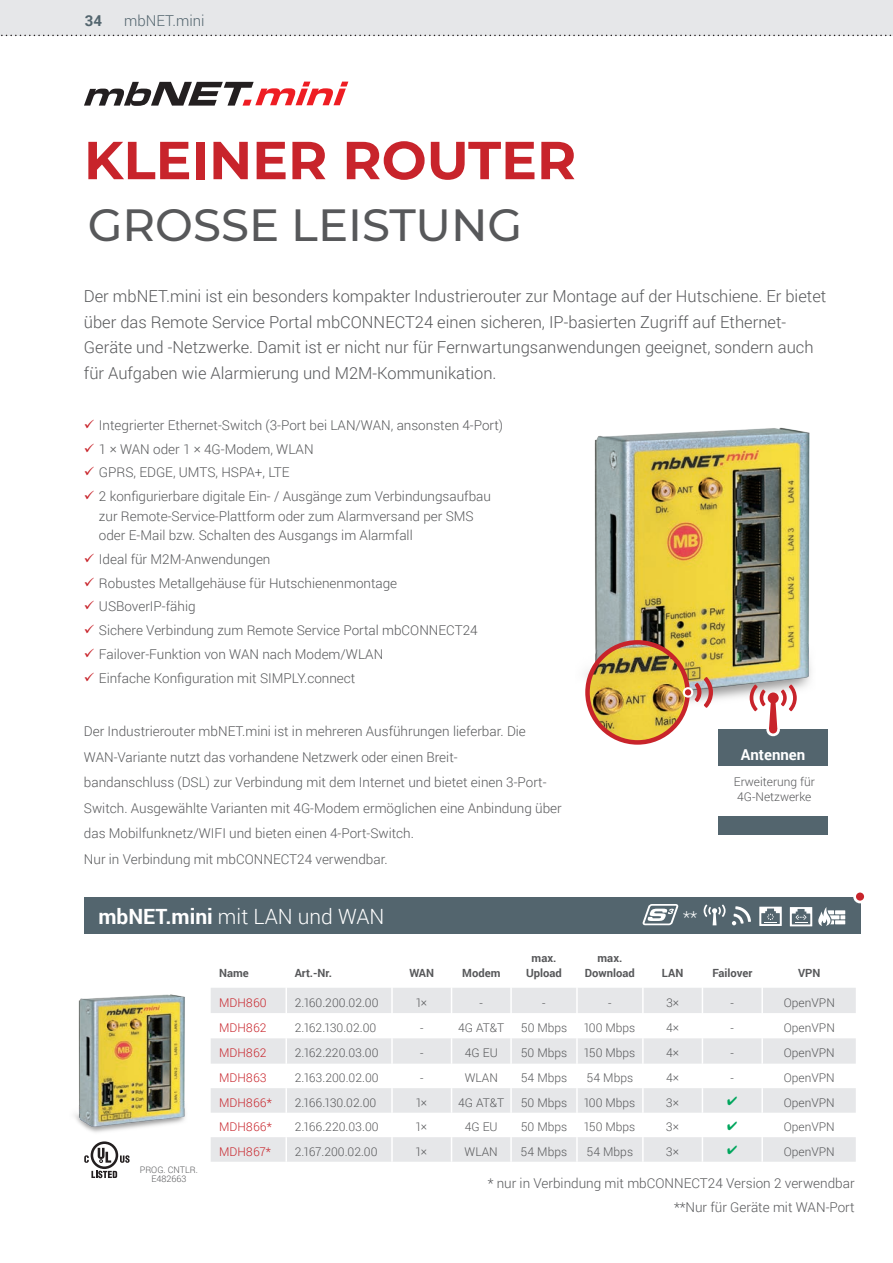
<style>
.page{position:relative;width:893px;height:1263px;background:#fff}
.page>*{position:absolute;margin:0;border:0;box-sizing:border-box;transform-origin:0 0}
.Headline_Rot{font:700 53.4px "Montserrat";color:#c8242b}
.Headline_Grau{font:500 45px "Montserrat";color:#57585a}
.t1{font:300 21px "Roboto";color:#fff}
.t2{font:300 16.5px/25.5px "Roboto";color:#57585a}
.t3{font:300 16.5px "Roboto";color:#fff}
.t4{font:300 15px "Roboto";color:#53656e}
.t5{font:700 15px "Roboto";color:#fff}
.t6{font:700 15px "Roboto";color:#53656e}
.t7{font:300 13.5px/25.5px "Roboto";color:#57585a}
.t8{font:300 12px/15px "Roboto";color:#57585a}
.t9{font:300 12px "Roboto";color:#c8242b}
.t10{font:700 11.25px/15px "Roboto";color:#57585a;text-align:center}
.t11{font:300 9px/9px "Roboto";color:#57585a;text-align:center}
.s1{color:#c8242b}
.s2{font-weight:700}
</style>
<div class="page">
<div style="left:0;top:0;width:893px;height:35px;background:#e6e7e9"></div>
<svg style="left:0;top:35px;width:893px;height:1px"></svg>
<img style="left:585px;top:427px;width:226px;height:297px">
<svg style="left:84px;top:82px;width:264px;height:24px"></svg>
<img style="left:587px;top:642px;width:101px;height:100px;border-radius:50px">
<div style="left:585px;top:640px;width:105px;height:105px;border:4px solid #c8242b;border-radius:50%"></div>
<svg style="left:682px;top:677px;width:31px;height:31px"></svg>
<div style="left:718px;top:729px;width:110px;height:37px;background:#53656e"></div>
<div style="left:718px;top:816px;width:110px;height:19px;background:#53656e"></div>
<svg style="left:750px;top:685px;width:47px;height:52px"></svg>
<div style="left:84px;top:896px;width:776px;height:37px;background:#53656e"></div>
<div style="left:853px;top:890px;width:14px;height:13px;background:#fff;border-radius:50%"></div>
<div style="left:856px;top:892px;width:8px;height:9px;background:#c8242b;border-radius:50%"></div>
<svg style="left:818px;top:907px;width:27px;height:19px"></svg>
<svg style="left:790px;top:907px;width:22px;height:19px"></svg>
<svg style="left:759px;top:907px;width:23px;height:19px"></svg>
<svg style="left:732px;top:906px;width:19px;height:19px"></svg>
<svg style="left:704px;top:904px;width:22px;height:21px"></svg>
<svg style="left:91px;top:1171px;width:26px;height:7px"></svg>
<svg style="left:120px;top:1155px;width:10px;height:8px"></svg>
<svg style="left:91px;top:1141px;width:27px;height:28px"></svg>
<svg style="left:93px;top:1144px;width:23px;height:22px"></svg>
<svg style="left:98px;top:1148px;width:13px;height:15px"></svg>
<svg style="left:84px;top:1155px;width:5px;height:8px"></svg>
<img style="left:74px;top:994px;width:112px;height:139px">
<svg style="left:642px;top:904px;width:36px;height:21px"></svg>
<svg style="left:211px;top:988px;width:645px;height:174px"></svg>
<p class="t6" style="left:85px;top:10px;width:19px">34</p>
<p class="t4" style="left:124px;top:10px;width:82px">mbNET.mini</p>
<p class="Headline_Rot" style="left:84px;top:122px;width:494px">KLEINER ROUTER</p>
<p class="Headline_Grau" style="left:88px;top:194px;width:436px">GROSSE LEISTUNG</p>
<p class="t2" style="left:84px;top:283px;width:744px">Der mbNET.mini ist ein besonders kompakter Industrierouter zur Montage auf der Hutschiene. Er bietet über das Remote Service Portal mbCONNECT24 einen sicheren, IP-basierten Zugriff auf Ethernet-Geräte und -Netzwerke. Damit ist er nicht nur für Fernwartungsanwendungen geeignet, sondern auch für Aufgaben wie Alarmierung und M2M-Kommunikation.</p>
<p class="t7" style="left:84px;top:412px;width:421px"><span class="s1">✓</span> Integrierter Ethernet-Switch (3-Port bei LAN/WAN, ansonsten 4-Port)</p>
<p class="t7" style="left:84px;top:435px;width:231px"><span class="s1">✓</span> 1 × WAN oder 1 × 4G-Modem, WLAN</p>
<p class="t7" style="left:84px;top:459px;width:207px"><span class="s1">✓</span> GPRS, EDGE, UMTS, HSPA+, LTE</p>
<p class="t7" style="left:99px;top:486px;width:394px;line-height:19.5px;text-indent:-15px"><span class="s1">✓</span> 2 konfigurierbare digitale Ein- / Ausgänge zum Verbindungsaufbau zur Remote-Service-Plattform oder zum Alarmversand per SMS oder E-Mail bzw. Schalten des Ausgangs im Alarmfall</p>
<p class="t7" style="left:84px;top:546px;width:188px"><span class="s1">✓</span> Ideal für M2M-Anwendungen</p>
<p class="t7" style="left:84px;top:569px;width:315px"><span class="s1">✓</span> Robustes Metallgehäuse für Hutschienenmontage</p>
<p class="t7" style="left:84px;top:593px;width:113px"><span class="s1">✓</span> USBoverIP-fähig</p>
<p class="t7" style="left:84px;top:617px;width:395px"><span class="s1">✓</span> Sichere Verbindung zum Remote Service Portal mbCONNECT24</p>
<p class="t7" style="left:84px;top:641px;width:301px"><span class="s1">✓</span> Failover-Funktion von WAN nach Modem/WLAN</p>
<p class="t7" style="left:84px;top:665px;width:273px"><span class="s1">✓</span> Einfache Konfiguration mit SIMPLY.connect</p>
<p class="t7" style="left:84px;top:718px;width:479px">Der Industrierouter mbNET.mini ist in mehreren Ausführungen lieferbar. Die WAN-Variante nutzt das vorhandene Netzwerk oder einen Breit-<br>bandanschluss (DSL) zur Verbindung mit dem Internet und bietet einen 3-Port-Switch. Ausgewählte Varianten mit 4G-Modem ermöglichen eine Anbindung über das Mobilfunknetz/WIFI und bieten einen 4-Port-Switch.<br>Nur in Verbindung mit mbCONNECT24 verwendbar.</p>
<p class="t1" style="left:98px;top:901px;width:287px"><span class="s2">mbNET.mini</span> mit LAN und WAN</p>
<p class="t10" style="left:219px;top:965px;width:31px">Name</p>
<p class="t10" style="left:295px;top:965px;width:39px">Art.-Nr.</p>
<p class="t10" style="left:409px;top:965px;width:26px">WAN</p>
<p class="t10" style="left:462px;top:965px;width:40px">Modem</p>
<p class="t10" style="left:526px;top:950px;width:37px">max.<br>Upload</p>
<p class="t10" style="left:585px;top:950px;width:52px">max.<br>Download</p>
<p class="t5" style="left:741px;top:744px;width:66px">Antennen</p>
<p class="t8" style="left:734px;top:774px;width:83px">Erweiterung für<br>4G-Netzwerke</p>
<p class="t3" style="left:683px;top:906px;width:15px">**</p>
<p class="t10" style="left:662px;top:965px;width:23px">LAN</p>
<p class="t10" style="left:712px;top:965px;width:41px">Failover</p>
<p class="t10" style="left:798px;top:965px;width:24px">VPN</p>
<p class="t11" style="left:140px;top:1165px;width:60px">PROG. CNTLR.<br>E482663</p>
<p class="t9" style="left:219px;top:994px;width:49px">MDH860</p>
<p class="t8" style="left:295px;top:994px;width:85px">2.160.200.02.00</p>
<p class="t8" style="left:416px;top:994px;width:12px">1×</p>
<p class="t8" style="left:480px;top:994px;width:5px">-</p>
<p class="t8" style="left:542px;top:994px;width:5px">-</p>
<p class="t8" style="left:608px;top:994px;width:5px">-</p>
<p class="t8" style="left:666px;top:994px;width:15px">3×</p>
<p class="t8" style="left:731px;top:994px;width:5px">-</p>
<p class="t8" style="left:784px;top:994px;width:52px">OpenVPN</p>
<p class="t9" style="left:219px;top:1019px;width:49px">MDH862</p>
<p class="t8" style="left:295px;top:1020px;width:83px">2.162.130.02.00</p>
<p class="t8" style="left:420px;top:1020px;width:5px">-</p>
<p class="t8" style="left:458px;top:1020px;width:48px">4G AT&amp;T</p>
<p class="t8" style="left:521px;top:1020px;width:48px">50 Mbps</p>
<p class="t8" style="left:584px;top:1020px;width:52px">100 Mbps</p>
<p class="t8" style="left:666px;top:1020px;width:15px">4×</p>
<p class="t8" style="left:731px;top:1020px;width:5px">-</p>
<p class="t8" style="left:784px;top:1020px;width:52px">OpenVPN</p>
<p class="t9" style="left:219px;top:1045px;width:49px">MDH862</p>
<p class="t8" style="left:295px;top:1045px;width:85px">2.162.220.03.00</p>
<p class="t8" style="left:420px;top:1045px;width:5px">-</p>
<p class="t8" style="left:465px;top:1045px;width:34px">4G EU</p>
<p class="t8" style="left:521px;top:1045px;width:48px">50 Mbps</p>
<p class="t8" style="left:584px;top:1045px;width:52px">150 Mbps</p>
<p class="t8" style="left:666px;top:1045px;width:15px">4×</p>
<p class="t8" style="left:731px;top:1045px;width:5px">-</p>
<p class="t8" style="left:784px;top:1045px;width:52px">OpenVPN</p>
<p class="t9" style="left:219px;top:1069px;width:49px">MDH863</p>
<p class="t8" style="left:295px;top:1070px;width:85px">2.163.200.02.00</p>
<p class="t8" style="left:420px;top:1070px;width:5px">-</p>
<p class="t8" style="left:465px;top:1070px;width:35px">WLAN</p>
<p class="t8" style="left:521px;top:1070px;width:48px">54 Mbps</p>
<p class="t8" style="left:587px;top:1070px;width:48px">54 Mbps</p>
<p class="t8" style="left:666px;top:1070px;width:15px">4×</p>
<p class="t8" style="left:730px;top:1070px;width:5px">-</p>
<p class="t8" style="left:784px;top:1070px;width:52px">OpenVPN</p>
<p class="t9" style="left:219px;top:1094px;width:54px">MDH866*</p>
<p class="t8" style="left:295px;top:1094px;width:83px">2.166.130.02.00</p>
<p class="t8" style="left:416px;top:1094px;width:12px">1×</p>
<p class="t8" style="left:458px;top:1094px;width:48px">4G AT&amp;T</p>
<p class="t8" style="left:521px;top:1094px;width:48px">50 Mbps</p>
<p class="t8" style="left:584px;top:1094px;width:52px">100 Mbps</p>
<p class="t8" style="left:666px;top:1094px;width:15px">3×</p>
<p class="t8" style="left:784px;top:1094px;width:52px">OpenVPN</p>
<p class="t9" style="left:219px;top:1119px;width:54px">MDH866*</p>
<p class="t8" style="left:295px;top:1119px;width:85px">2.166.220.03.00</p>
<p class="t8" style="left:416px;top:1119px;width:12px">1×</p>
<p class="t8" style="left:465px;top:1119px;width:34px">4G EU</p>
<p class="t8" style="left:521px;top:1119px;width:48px">50 Mbps</p>
<p class="t8" style="left:584px;top:1119px;width:52px">150 Mbps</p>
<p class="t8" style="left:666px;top:1119px;width:15px">3×</p>
<p class="t8" style="left:784px;top:1119px;width:52px">OpenVPN</p>
<p class="t9" style="left:219px;top:1143px;width:53px">MDH867*</p>
<p class="t8" style="left:295px;top:1143px;width:84px">2.167.200.02.00</p>
<p class="t8" style="left:416px;top:1143px;width:12px">1×</p>
<p class="t8" style="left:465px;top:1143px;width:35px">WLAN</p>
<p class="t8" style="left:521px;top:1143px;width:48px">54 Mbps</p>
<p class="t8" style="left:587px;top:1143px;width:48px">54 Mbps</p>
<p class="t8" style="left:666px;top:1143px;width:15px">3×</p>
<p class="t8" style="left:784px;top:1143px;width:52px">OpenVPN</p>
<p class="t7" style="left:488px;top:1170px;width:368px">* nur in Verbindung mit mbCONNECT24 Version 2 verwendbar</p>
<p class="t7" style="left:674px;top:1194px;width:182px">**Nur für Geräte mit WAN-Port</p>
</div>
